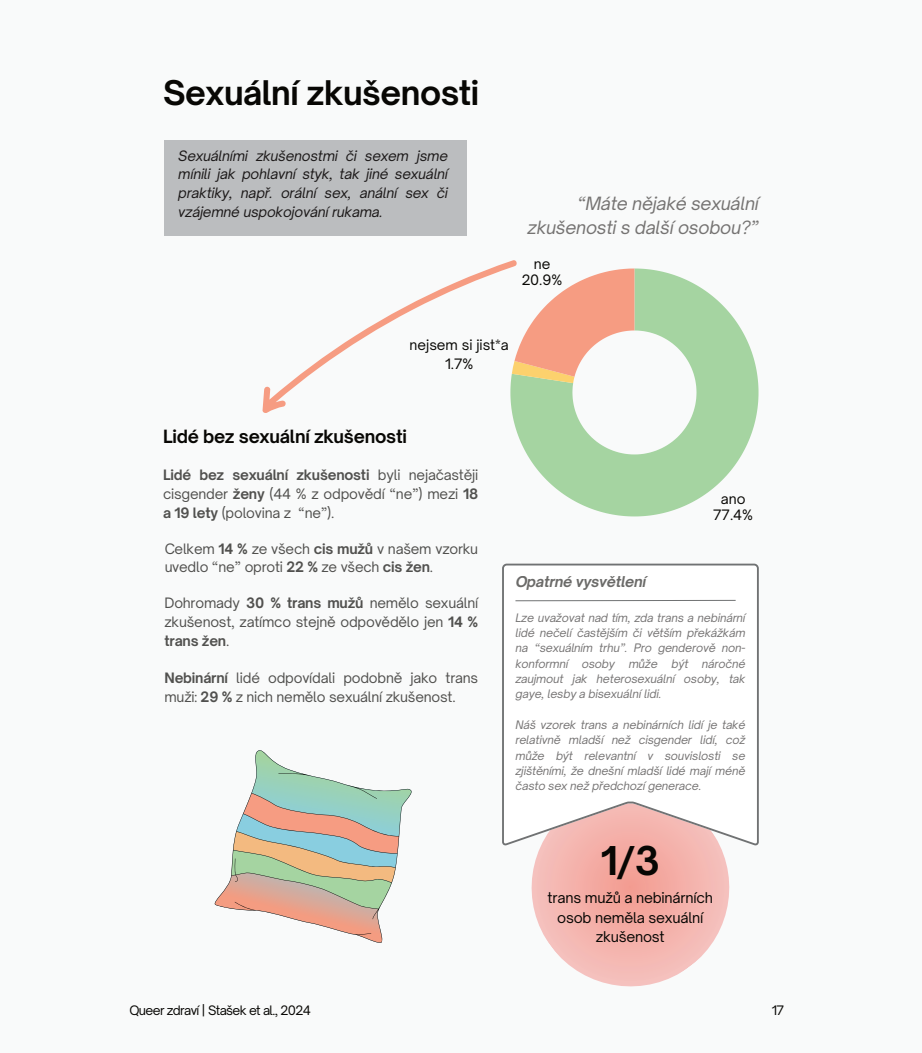
<style>
.page{position:relative;width:922px;height:1053px;background:#fff}
.page>*{position:absolute;margin:0;border:0;box-sizing:border-box;transform-origin:0 0}
.t1{font:700 38px "Open Sauce One";color:#080704}
.t2{font:700 32.5px "Open Sauce One";letter-spacing:-.015em;color:#080704}
.t3{font:italic 17.5px/24.4px "Open Sauce One";letter-spacing:-.015em;color:#757372;text-align:right}
.t4{font:700 17.5px "Open Sauce One";letter-spacing:-.015em;color:#080704}
.t5{font:italic 700 14.25px "Open Sauce One";letter-spacing:-.015em;color:#080704}
.t6{font:14.12px/19.6px "Open Sauce One";letter-spacing:-.015em;color:#080704;text-align:center}
.t7{font:13.75px/18.8px "Open Sauce One";letter-spacing:-.015em;color:#080704;text-align:center}
.t8{font:italic 13.75px/18.8px "Open Sauce One";letter-spacing:-.015em;color:#1c1919;text-align:justify}
.t9{font:12.5px "Open Sauce One";letter-spacing:-.05em;color:#080704}
.t10{font:italic 11.25px/15.2px "Open Sauce One";letter-spacing:-.015em;color:#1c1919;text-align:justify}
.s1{font-weight:700}
</style>
<div class="page">
<div style="left:0;top:0;width:921px;height:1053px;background:#f9fafa"></div>
<img style="left:531px;top:845px;width:198px;height:141px">
<svg style="left:512px;top:268px;width:246px;height:248px;fill:#a5d4a1"></svg>
<svg style="left:518px;top:268px;width:116px;height:115px"></svg>
<div style="left:164px;top:140px;width:303px;height:95px;background:#bbbdbf"></div>
<svg style="left:502px;top:564px;width:256px;height:281px"></svg>
<svg style="left:514px;top:600px;width:222px;height:1px"></svg>
<svg style="left:214px;top:750px;width:198px;height:193px"></svg>
<svg style="left:262px;top:260px;width:256px;height:154px"></svg>
<h2 class="t2" style="left:163px;top:71px;width:317px">Sexuální zkušenosti</h2>
<p class="t8" style="left:178px;top:146px;width:271px">Sexuálními zkušenostmi či sexem jsme mínili jak pohlavní styk, tak jiné sexuální praktiky, např. orální sex, anální sex či vzájemné uspokojování rukama.</p>
<h3 class="t3" style="left:527px;top:191px;width:233px">“Máte nějaké sexuální zkušenosti s další osobou?”</h3>
<p class="t7" style="left:521px;top:256px;width:42px;line-height:16.1px">ne<br>20.9%</p>
<p class="t7" style="left:409px;top:335px;width:101px">nejsem si jist*a<br>1.7%</p>
<h3 class="t4" style="left:163px;top:425px;width:245px">Lidé bez sexuální zkušenosti</h3>
<p class="t7" style="left:163px;top:466px;width:316px;text-align:justify"><span class="s1">Lidé bez sexuální zkušenosti</span> byli nejačastěji cisgender <span class="s1">ženy</span> (44 % z odpovědí “ne”) mezi <span class="s1">18 a 19 lety</span> (polovina z “ne”).</p>
<p class="t7" style="left:713px;top:490px;width:41px;line-height:16.1px">ano<br>77.4%</p>
<p class="t7" style="left:164px;top:539px;width:315px;text-align:left">Celkem <span class="s1">14 %</span> ze všech <span class="s1">cis mužů</span> v našem vzorku uvedlo “ne” oproti <span class="s1">22 %</span> ze všech <span class="s1">cis žen</span>.</p>
<p class="t7" style="left:164px;top:593px;width:315px;text-align:justify">Dohromady <span class="s1">30 % trans mužů</span> nemělo sexuální zkušenost, zatímco stejně odpovědělo jen <span class="s1">14 % trans žen</span>.</p>
<p class="t7" style="left:164px;top:668px;width:315px;text-align:left"><span class="s1">Nebinární</span> lidé odpovídali podobně jako trans muži: <span class="s1">29 %</span> z nich nemělo sexuální zkušenost.</p>
<p class="t5" style="left:515px;top:573px;width:132px">Opatrné vysvětlení</p>
<p class="t10" style="left:515px;top:610px;width:231px">Lze uvažovat nad tím, zda trans a nebinární lidé nečelí častějším či větším překážkám na “sexuálním trhu”. Pro genderově non&shy;konformní osoby může být náročné zaujmout jak heterosexuální osoby, tak gaye, lesby a bisexuální lidi.</p>
<p class="t10" style="left:515px;top:717px;width:231px">Náš vzorek trans a nebinárních lidí je také relativně mladší než cisgender lidí, což může být relevantní v souvislosti se zjištěními, že dnešní mladší lidé mají méně často sex než předchozí generace.</p>
<h1 class="t1" style="left:600px;top:836px;width:61px">1/3</h1>
<p class="t6" style="left:547px;top:888px;width:167px">trans mužů a nebinárních osob neměla sexuální zkušenost</p>
<p class="t9" style="left:129px;top:1002px;width:183px">Queer zdraví | Stašek et al., 2024</p>
<p class="t9" style="left:771px;top:1002px;width:14px">17</p>
</div>
